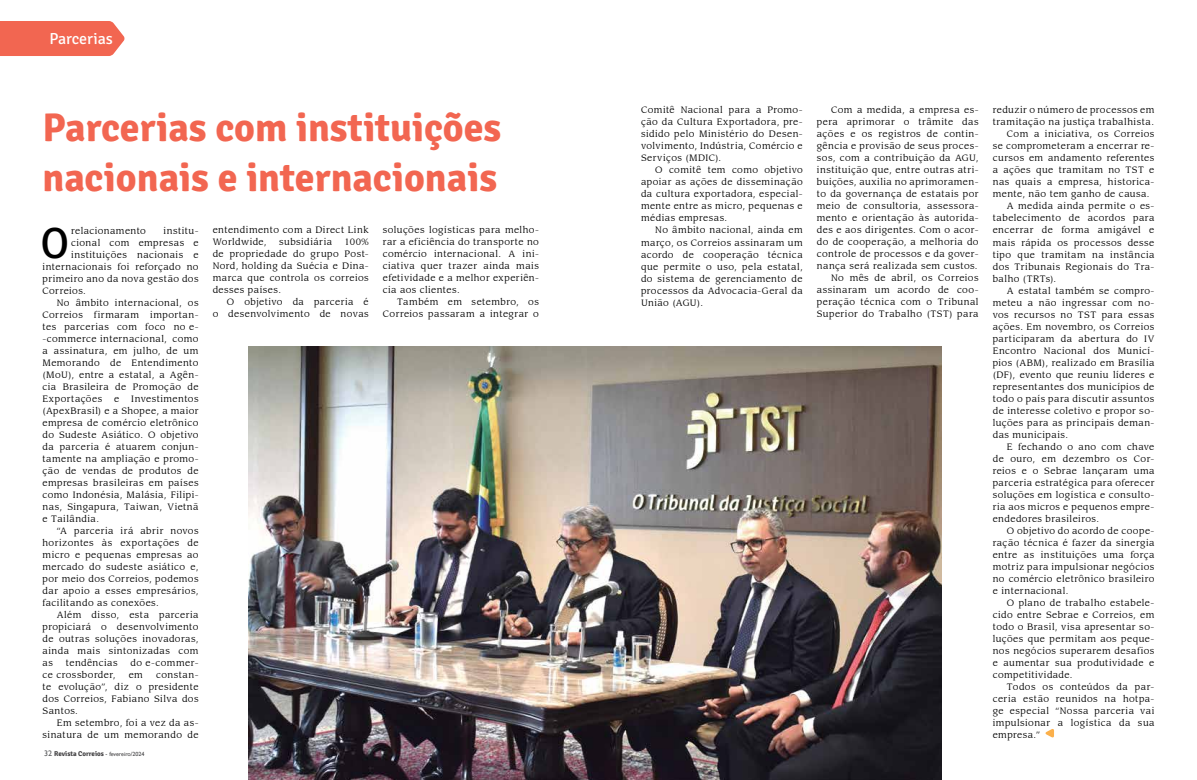
<style>
.page{position:relative;width:1197px;height:780px;background:#fff}
.page>*{position:absolute;margin:0;border:0;box-sizing:border-box;transform-origin:0 0}
.t1{font:43.8px "Signika";color:#000}
.t2{font:700 40px/50px "Signika";color:#f26651}
.t3{font:16px "Signika";color:#fff}
.t4{font:9px/12px "Advisor S Si";letter-spacing:.05em;color:#000;text-align:justify}
.t5{font:700 7px "Signika";color:#414042}
.s1{font-family:"Gill Sans";font-weight:400;font-size:8px;color:#58595b}
.s2{font-family:"Gill Sans";font-weight:400;font-size:6px}
</style>
<div class="page">
<img style="left:248px;top:346px;width:693px;height:434px">
<div style="left:0;top:21px;width:125px;height:35px;background:#f26651"></div>
<svg style="left:1045px;top:729px;width:8px;height:8px"></svg>
<h3 class="t3" style="left:49px;top:30px;width:65px">Parcerias</h3>
<h2 class="t2" style="left:43px;top:103px;width:460px">Parcerias com instituições nacionais e internacionais</h2>
<h1 class="t1" style="left:40px;top:218px;width:30px">O</h1>
<p class="t4" style="left:71px;top:224px;width:76px">relacionamento</p>
<p class="t4" style="left:163px;top:224px;width:36px">institu-</p>
<p class="t4" style="left:383px;top:224px;width:157px">soluções logísticas para melho&shy;rar a eficiência do transporte no comércio internacional. A ini&shy;ciativa quer trazer ainda mais efetividade e a melhor experiên&shy;cia aos clientes.</p>
<p class="t4" style="left:383px;top:296px;width:157px;text-align:right">Também em setembro, os<br>Correios passaram a integrar o</p>
<p class="t4" style="left:213px;top:224px;width:157px">entendimento com a Direct Link<br>Worldwide,</p>
<p class="t4" style="left:279px;top:236px;width:54px">subsidiária</p>
<p class="t4" style="left:71px;top:236px;width:129px">cional com empresas e</p>
<p class="t4" style="left:71px;top:248px;width:129px">instituições nacionais e</p>
<p class="t4" style="left:43px;top:260px;width:157px">internacionais foi reforçado no</p>
<p class="t4" style="left:43px;top:272px;width:157px">primeiro ano da nova gestão dos</p>
<p class="t4" style="left:43px;top:284px;width:45px">Correios.</p>
<p class="t4" style="left:57px;top:296px;width:143px">No âmbito internacional, os</p>
<p class="t4" style="left:43px;top:308px;width:157px">Correios firmaram importan-</p>
<p class="t4" style="left:43px;top:320px;width:157px">tes parcerias com foco no e-</p>
<p class="t4" style="left:43px;top:332px;width:157px">-commerce internacional, como</p>
<p class="t4" style="left:43px;top:344px;width:157px">a assinatura, em julho, de um</p>
<p class="t4" style="left:43px;top:356px;width:157px">Memorando de Entendimento</p>
<p class="t4" style="left:43px;top:368px;width:157px">(MoU), entre a estatal, a Agên-</p>
<p class="t4" style="left:43px;top:380px;width:157px">cia Brasileira de Promoção de</p>
<p class="t4" style="left:43px;top:392px;width:61px">Exportações</p>
<p class="t4" style="left:114px;top:392px;width:7px">e</p>
<p class="t4" style="left:213px;top:236px;width:157px;text-indent:132px">100% de propriedade do grupo Post-Nord, holding da Suécia e Dina&shy;marca que controla os correios desses países.</p>
<p class="t4" style="left:213px;top:296px;width:157px;text-align:right">O objetivo da parceria é<br>o desenvolvimento de novas</p>
<p class="t4" style="left:43px;top:392px;width:157px;text-indent:89px">Investimentos (ApexBrasil) e a Shopee, a maior empresa de comércio eletrônico do Sudeste Asiático. O objetivo da parceria é atuarem conjun&shy;tamente na ampliação e promo&shy;ção de vendas de produtos de empresas brasileiras em países como Indonésia, Malásia, Filipi&shy;nas, Singapura, Taiwan, Vietnã e Tailândia.</p>
<p class="t4" style="left:43px;top:524px;width:157px;text-indent:14px">“A parceria irá abrir novos horizontes às exportações de micro e pequenas empresas ao mercado do sudeste asiático e, por meio dos Correios, podemos dar apoio a esses empresários, facilitando as conexões.</p>
<p class="t4" style="left:43px;top:608px;width:157px;text-indent:14px">Além disso, esta parceria propiciará o desenvolvimento de outras soluções inovadoras, ainda mais sintonizadas com as</p>
<p class="t4" style="left:66px;top:656px;width:53px">tendências</p>
<p class="t4" style="left:130px;top:656px;width:69px">do e-commer-</p>
<p class="t4" style="left:43px;top:668px;width:74px">ce crossborder,</p>
<p class="t4" style="left:129px;top:668px;width:16px">em</p>
<p class="t4" style="left:43px;top:668px;width:157px;text-indent:113px">constan&shy;te evolução”, diz o presidente dos Correios, Fabiano Silva dos Santos.</p>
<p class="t4" style="left:43px;top:716px;width:157px;text-align:right">Em setembro, foi a vez da as&shy;sinatura de um memorando de</p>
<p class="t5" style="left:44px;top:749px;width:102px"><span class="s1">32</span> Revista Correios <span class="s2">- fevereiro/2024</span></p>
<p class="t4" style="left:641px;top:104px;width:163px">Comitê Nacional para a Promo&shy;ção da Cultura Exportadora, pre&shy;sidido pelo Ministério do Desen&shy;volvimento, Indústria, Comércio e Serviços (MDIC).</p>
<p class="t4" style="left:641px;top:164px;width:163px;text-indent:14px">O comitê tem como objetivo apoiar as ações de disseminação da cultura exportadora, especial&shy;mente entre as micro, pequenas e médias empresas.</p>
<p class="t4" style="left:641px;top:224px;width:163px;text-indent:14px">No âmbito nacional, ainda em março, os Correios assinaram um acordo de cooperação técnica que permite o uso, pela estatal, do sistema de gerenciamento de processos da Advocacia-Geral da União (AGU).</p>
<p class="t4" style="left:816px;top:104px;width:163px;text-align:right">Com a medida, a empresa es&shy;pera aprimorar o trâmite das ações e os registros de contin&shy;gência e provisão de seus proces&shy;sos, com a contribuição da AGU, instituição que, entre outras atri&shy;buições, auxilia no aprimoramen&shy;to da governança de estatais por meio de consultoria, assessora&shy;mento e orientação às autorida&shy;des e aos dirigentes. Com o acor&shy;do de cooperação, a melhoria do controle de processos e da gover&shy;nança será realizada sem custos.<br>No mês de abril, os Correios assinaram um acordo de coo&shy;peração técnica com o Tribunal<br>Superior do Trabalho (TST) para</p>
<p class="t4" style="left:992px;top:104px;width:163px">reduzir o número de processos em</p>
<p class="t4" style="left:992px;top:116px;width:163px">tramitação na justiça trabalhista.</p>
<p class="t4" style="left:1006px;top:128px;width:149px">Com a iniciativa, os Correios</p>
<p class="t4" style="left:992px;top:140px;width:163px">se comprometeram a encerrar re-</p>
<p class="t4" style="left:992px;top:152px;width:163px">cursos em andamento referentes</p>
<p class="t4" style="left:992px;top:164px;width:163px">a ações que tramitam no TST e</p>
<p class="t4" style="left:992px;top:176px;width:163px">nas quais a empresa, historica-</p>
<p class="t4" style="left:992px;top:188px;width:158px">mente, não tem ganho de causa.</p>
<p class="t4" style="left:1006px;top:200px;width:149px">A medida ainda permite o es-</p>
<p class="t4" style="left:992px;top:212px;width:163px">tabelecimento de acordos para</p>
<p class="t4" style="left:992px;top:224px;width:163px">encerrar de forma amigável e</p>
<p class="t4" style="left:992px;top:236px;width:163px">mais rápida os processos desse</p>
<p class="t4" style="left:992px;top:248px;width:163px">tipo que tramitam na instância</p>
<p class="t4" style="left:992px;top:260px;width:163px">dos Tribunais Regionais do Tra-</p>
<p class="t4" style="left:992px;top:272px;width:65px">balho (TRTs).</p>
<p class="t4" style="left:1006px;top:284px;width:149px">A estatal também se compro-</p>
<p class="t4" style="left:992px;top:296px;width:163px">meteu a não ingressar com no-</p>
<p class="t4" style="left:992px;top:308px;width:163px">vos recursos no TST para essas</p>
<p class="t4" style="left:992px;top:320px;width:163px">ações. Em novembro, os Correios</p>
<p class="t4" style="left:992px;top:332px;width:163px">participaram da abertura do IV</p>
<p class="t4" style="left:992px;top:344px;width:163px">Encontro Nacional dos Municí-</p>
<p class="t4" style="left:992px;top:356px;width:163px">pios (ABM), realizado em Brasília</p>
<p class="t4" style="left:992px;top:368px;width:163px">(DF), evento que reuniu líderes e</p>
<p class="t4" style="left:992px;top:380px;width:163px">representantes dos municípios de</p>
<p class="t4" style="left:992px;top:392px;width:163px">todo o país para discutir assuntos</p>
<p class="t4" style="left:992px;top:404px;width:163px">de interesse coletivo e propor so-</p>
<p class="t4" style="left:992px;top:416px;width:163px">luções para as principais deman-</p>
<p class="t4" style="left:992px;top:428px;width:77px">das municipais.</p>
<p class="t4" style="left:1006px;top:440px;width:149px">E fechando o ano com chave</p>
<p class="t4" style="left:992px;top:452px;width:163px">de ouro, em dezembro os Cor-</p>
<p class="t4" style="left:992px;top:464px;width:163px">reios e o Sebrae lançaram uma</p>
<p class="t4" style="left:992px;top:476px;width:163px">parceria estratégica para oferecer</p>
<p class="t4" style="left:992px;top:488px;width:163px">soluções em logística e consulto-</p>
<p class="t4" style="left:992px;top:500px;width:163px">ria aos micros e pequenos empre-</p>
<p class="t4" style="left:992px;top:512px;width:108px">endedores brasileiros.</p>
<p class="t4" style="left:1006px;top:524px;width:149px">O objetivo do acordo de coope-</p>
<p class="t4" style="left:992px;top:536px;width:163px">ração técnica é fazer da sinergia</p>
<p class="t4" style="left:992px;top:548px;width:163px">entre as instituições uma força</p>
<p class="t4" style="left:992px;top:560px;width:163px">motriz para impulsionar negócios</p>
<p class="t4" style="left:992px;top:572px;width:163px">no comércio eletrônico brasileiro</p>
<p class="t4" style="left:992px;top:584px;width:77px">e internacional.</p>
<p class="t4" style="left:1006px;top:596px;width:149px">O plano de trabalho estabele-</p>
<p class="t4" style="left:992px;top:608px;width:163px">cido entre Sebrae e Correios, em</p>
<p class="t4" style="left:992px;top:620px;width:163px">todo o Brasil, visa apresentar so-</p>
<p class="t4" style="left:992px;top:632px;width:163px">luções que permitam aos peque-</p>
<p class="t4" style="left:992px;top:644px;width:163px">nos negócios superarem desafios</p>
<p class="t4" style="left:992px;top:656px;width:163px">e aumentar sua produtividade e</p>
<p class="t4" style="left:992px;top:668px;width:81px">competitividade.</p>
<p class="t4" style="left:1006px;top:680px;width:149px">Todos os conteúdos da par-</p>
<p class="t4" style="left:992px;top:692px;width:163px">ceria estão reunidos na hotpa-</p>
<p class="t4" style="left:992px;top:704px;width:163px">ge especial “Nossa parceria vai</p>
<p class="t4" style="left:992px;top:716px;width:163px">impulsionar a logística da sua</p>
<p class="t4" style="left:992px;top:728px;width:49px">empresa.”</p>
</div>
